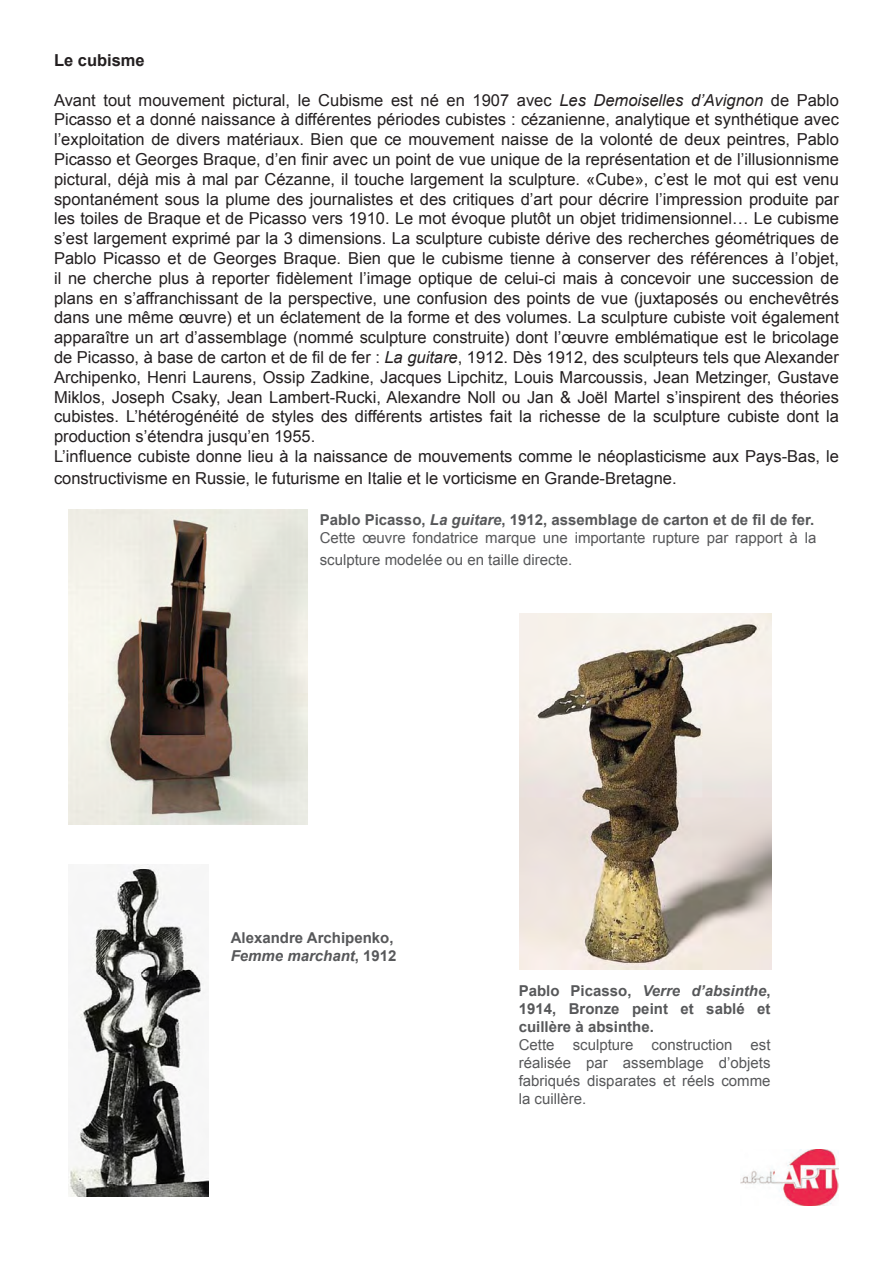
<style>
.page{position:relative;width:893px;height:1263px;background:#fff}
.page>*{position:absolute;margin:0;border:0;box-sizing:border-box;transform-origin:0 0}
.t1{font:16.5px/19.8px "Arial";color:#231f20;text-align:justify}
.t2{font:700 16.5px "Arial";color:#231f20}
.t3{font:15px/18px "Arial";color:#57585a}
.t4{font:700 15px/18px "Arial";color:#57585a}
.s1{font-style:italic}
</style>
<div class="page">
<img style="left:68px;top:509px;width:240px;height:316px">
<img style="left:520px;top:613px;width:252px;height:356px">
<img style="left:69px;top:864px;width:140px;height:332px">
<img style="left:740px;top:1149px;width:99px;height:56px">
<p class="t2" style="left:54px;top:49px;width:92px">Le cubisme</p>
<p class="t1" style="left:54px;top:90px;width:786px">Avant tout mouvement pictural, le Cubisme est né en 1907 avec <span class="s1">Les Demoiselles d’Avignon</span> de Pablo Picasso et a donné naissance à différentes périodes cubistes : cézanienne, analytique et synthétique avec l’exploitation de divers matériaux. Bien que ce mouvement naisse de la volonté de deux peintres, Pablo Picasso et Georges Braque, d’en finir avec un point de vue unique de la représentation et de l’illusionnisme pictural, déjà mis à mal par Cézanne, il touche largement la sculpture. «Cube», c’est le mot qui est venu spontanément sous la plume des journalistes et des critiques d’art pour décrire l’impression produite par les toiles de Braque et de Picasso vers 1910. Le mot évoque plutôt un objet tridimensionnel… Le cubisme s’est largement exprimé par la 3 dimensions. La sculpture cubiste dérive des recherches géométriques de Pablo Picasso et de Georges Braque. Bien que le cubisme tienne à conserver des références à l’objet, il ne cherche plus à reporter fidèlement l’image optique de celui-ci mais à concevoir une succession de plans en s’affranchissant de la perspective, une confusion des points de vue (juxtaposés ou enchevêtrés dans une même œuvre) et un éclatement de la forme et des volumes. La sculpture cubiste voit également apparaître un art d’assemblage (nommé sculpture construite) dont l’œuvre emblématique est le bricolage de Picasso, à base de carton et de fil de fer : <span class="s1">La guitare</span>, 1912. Dès 1912, des sculpteurs tels que Alexander Archipenko, Henri Laurens, Ossip Zadkine, Jacques Lipchitz, Louis Marcoussis, Jean Metzinger, Gustave Miklos, Joseph Csaky, Jean Lambert-Rucki, Alexandre Noll ou Jan &amp; Joël Martel s’inspirent des théories cubistes. L’hétérogénéité de styles des différents artistes fait la richesse de la sculpture cubiste dont la production s’étendra jusqu’en 1955.</p>
<p class="t1" style="left:54px;top:446px;width:786px;line-height:21.6px">L’influence cubiste donne lieu à la naissance de mouvements comme le néoplasticisme aux Pays-Bas, le constructivisme en Russie, le futurisme en Italie et le vorticisme en Grande-Bretagne.</p>
<p class="t4" style="left:320px;top:512px;width:496px">Pablo Picasso, <span class="s1">La guitare</span>, 1912, assemblage de carton et de fil de fer.</p>
<p class="t3" style="left:320px;top:528px;width:498px;line-height:21.6px">Cette œuvre fondatrice marque une importante rupture par rapport à la sculpture modelée ou en taille directe.</p>
<p class="t4" style="left:231px;top:929px;width:167px">Alexandre Archipenko,<br><span class="s1">Femme marchant</span>, 1912</p>
<p class="t4" style="left:519px;top:982px;width:253px;text-align:justify">Pablo Picasso, <span class="s1">Verre d’absinthe</span>, 1914, Bronze peint et sablé et cuillère à absinthe.</p>
<p class="t3" style="left:519px;top:1036px;width:253px;text-align:justify">Cette sculpture construction est réalisée par assemblage d’objets fabriqués disparates et réels comme la cuillère.</p>
</div>
